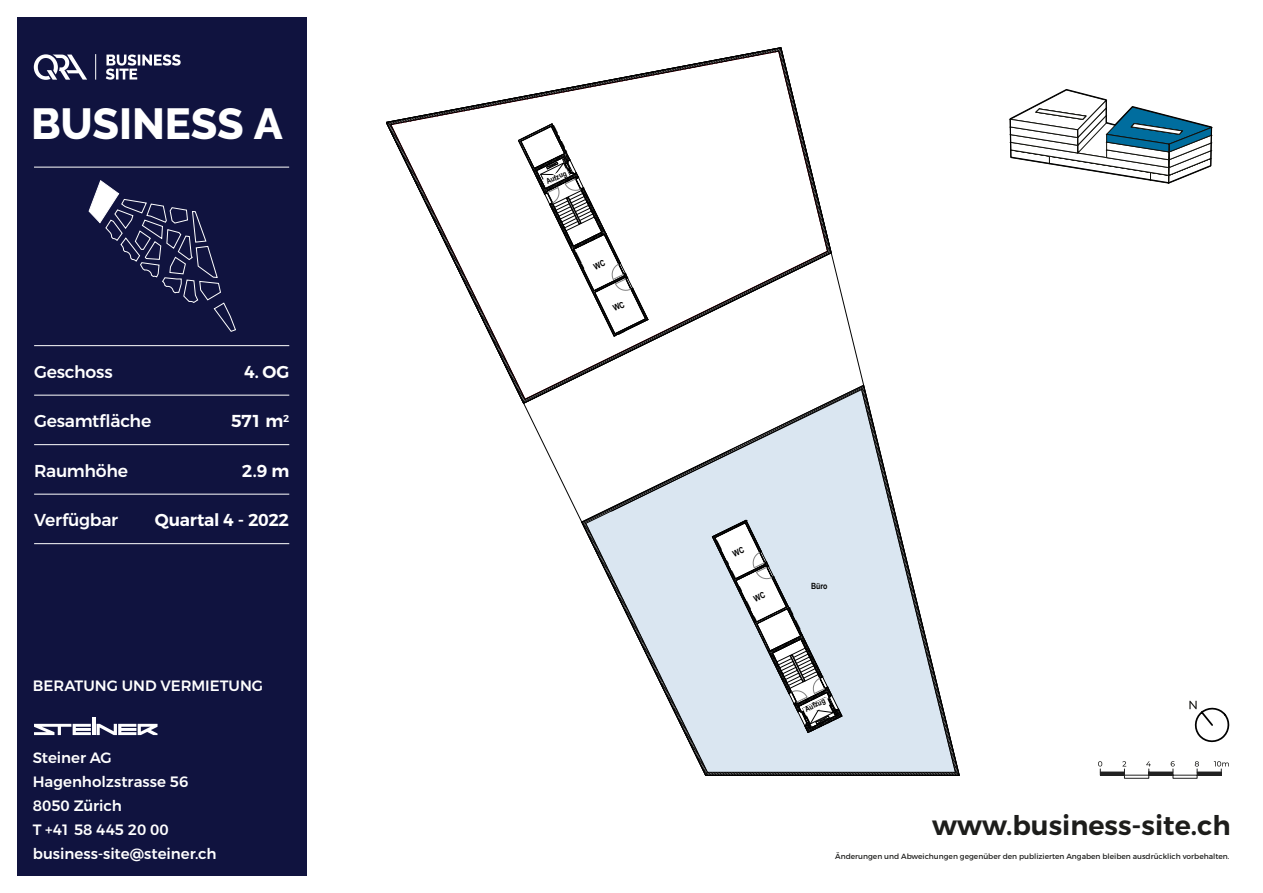
<style>
.page{position:relative;width:1263px;height:893px;background:#fff}
.page>*{position:absolute;margin:0;border:0;box-sizing:border-box;transform-origin:0 0}
.t1{font:800 43.35px "Raleway";color:#fff}
.t2{font:600 27px "Montserrat";color:#1d1d1b}
.t3{font:500 17.25px "Montserrat";letter-spacing:-.015em;color:#fff}
.t4{font:600 17.25px "Montserrat";letter-spacing:-.02em;color:#fff}
.t5{font:500 15px/24px "Montserrat";color:#fff}
.t6{font:700 8.55px "Arial Narrow";color:#000}
.t7{font:700 7.65px "Arial Narrow";color:#000}
.t8{font:7.5px "Montserrat";color:#1d1d1b}
</style>
<div class="page">
<div style="left:17px;top:17px;width:289px;height:859px;background:#10133f"></div>
<hr style="left:34px;top:345px;width:255px;height:1px;background:#fff">
<hr style="left:34px;top:395px;width:255px;height:1px;background:#fff">
<hr style="left:34px;top:444px;width:255px;height:1px;background:#fff">
<hr style="left:34px;top:494px;width:255px;height:1px;background:#fff">
<hr style="left:34px;top:543px;width:255px;height:1px;background:#fff">
<svg style="left:34px;top:718px;width:124px;height:17px"></svg>
<svg style="left:95px;top:54px;width:1px;height:26px"></svg>
<svg style="left:106px;top:54px;width:75px;height:26px"></svg>
<svg style="left:34px;top:54px;width:53px;height:26px"></svg>
<hr style="left:34px;top:167px;width:255px;height:1px;background:#fff">
<div style="left:1100px;top:772px;width:24px;height:3px;border:1px solid #212121"></div>
<div style="left:1149px;top:772px;width:24px;height:3px;border:1px solid #212121"></div>
<div style="left:1197px;top:772px;width:24px;height:3px;border:1px solid #212121"></div>
<svg style="left:1098px;top:761px;width:4px;height:11px"></svg>
<svg style="left:1122px;top:761px;width:4px;height:11px"></svg>
<svg style="left:1146px;top:761px;width:5px;height:11px"></svg>
<svg style="left:1171px;top:761px;width:4px;height:11px"></svg>
<svg style="left:1195px;top:761px;width:4px;height:11px"></svg>
<svg style="left:1214px;top:761px;width:15px;height:11px"></svg>
<svg style="left:1009px;top:89px;width:204px;height:95px"></svg>
<svg style="left:89px;top:180px;width:147px;height:152px"></svg>
<svg style="left:1189px;top:701px;width:41px;height:42px"></svg>
<svg style="left:386px;top:48px;width:573px;height:728px"></svg>
<h1 class="t1" style="left:31px;top:99px;width:253px">BUSINESS A</h1>
<p class="t3" style="left:34px;top:361px;width:80px">Geschoss</p>
<p class="t4" style="left:244px;top:361px;width:47px">4. OG</p>
<p class="t3" style="left:34px;top:411px;width:119px">Gesamtfläche</p>
<p class="t4" style="left:231px;top:411px;width:59px">571 m<sup>2</sup></p>
<p class="t3" style="left:34px;top:460px;width:95px">Raumhöhe</p>
<p class="t4" style="left:242px;top:460px;width:49px">2.9 m</p>
<p class="t3" style="left:34px;top:510px;width:86px">Verfügbar</p>
<p class="t4" style="left:155px;top:510px;width:136px">Quartal 4 - 2022</p>
<p class="t5" style="left:33px;top:674px;width:232px">BERATUNG UND VERMIETUNG</p>
<p class="t5" style="left:33px;top:746px;width:185px">Steiner AG<br>Hagenholzstrasse 56<br>8050 Zürich<br>T +41 58 445 20 00 business-site@steiner.ch</p>
<p class="t7" style="left:544px;top:176px;width:23px;rotate:-25deg">Aufzug</p>
<p class="t6" style="left:811px;top:580px;width:18px">Büro</p>
<p class="t7" style="left:803px;top:704px;width:23px;rotate:-25deg">Aufzug</p>
<h2 class="t2" style="left:932px;top:809px;width:300px">www.business-site.ch</h2>
<p class="t8" style="left:835px;top:852px;width:396px">Änderungen und Abweichungen gegenüber den publizierten Angaben bleiben ausdrücklich vorbehalten.</p>
</div>
